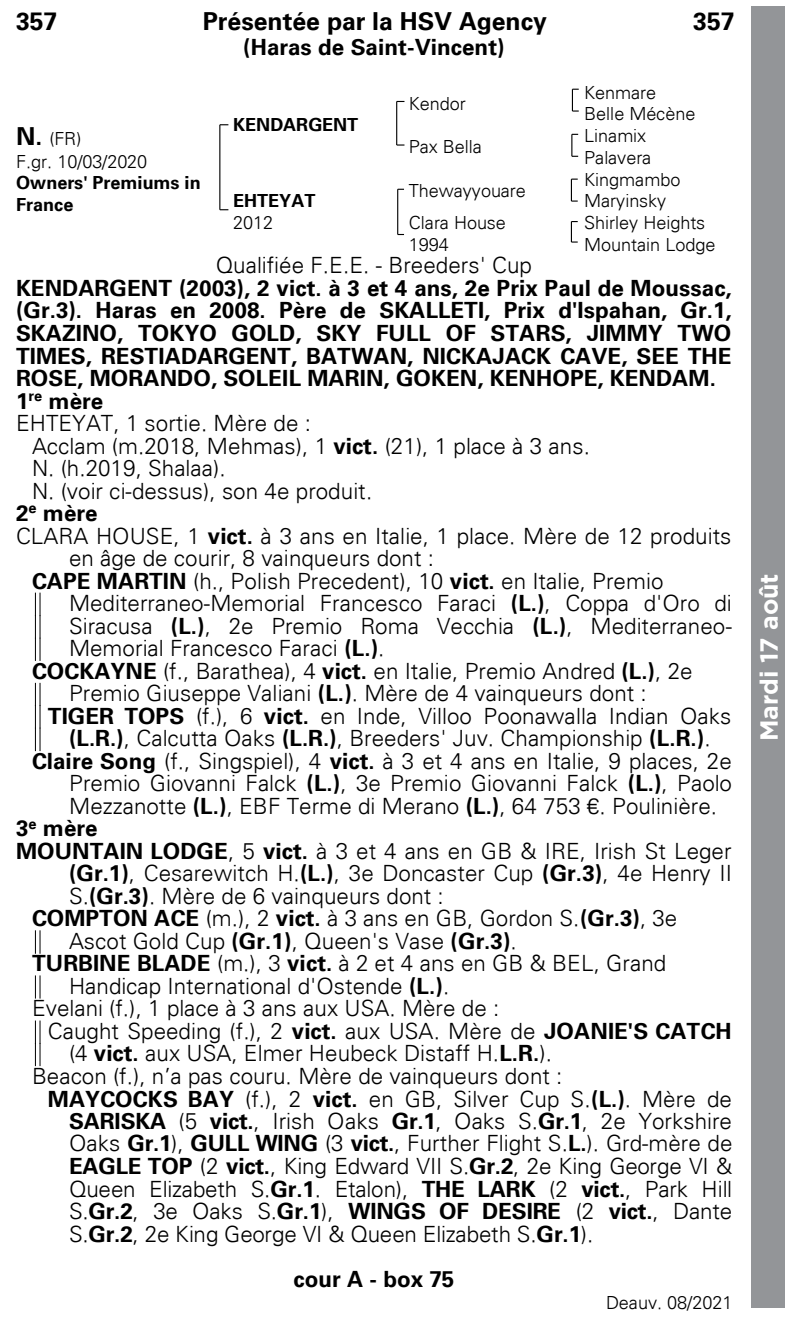
<style>
.page{position:relative;width:785px;height:1324px;background:#fff}
.page>*{position:absolute;margin:0;border:0;box-sizing:border-box;transform-origin:0 0}
.t1{font:700 24.75px "Univers 65";color:#000}
.t2{font:700 24.75px "Gotham";color:#fff}
.t3{font:300 22.5px/22.5px "Univers 45";color:#000}
.t4{font:700 22.5px/22.5px "Univers 65";color:#000}
.t5{font:300 18px/21.6px "Univers 45";letter-spacing:-.005em;color:#000}
.t6{font:700 18px/21.4px "Univers 65";color:#000}
.s1{font-family:"Univers 65";font-weight:700;font-size:24.75px}
.s2{font-family:"Univers 65";font-weight:700}
.s3{font-family:"Univers 45";font-weight:300}
</style>
<div class="page">
<svg style="left:35px;top:593px;width:6px;height:67px"></svg>
<svg style="left:35px;top:683px;width:6px;height:67px"></svg>
<svg style="left:35px;top:930px;width:6px;height:23px"></svg>
<svg style="left:35px;top:976px;width:6px;height:22px"></svg>
<svg style="left:35px;top:1021px;width:6px;height:44px"></svg>
<hr style="left:219px;top:125px;width:1px;height:85px;background:#000">
<svg style="left:396px;top:144px;width:8px;height:2px"></svg>
<hr style="left:396px;top:101px;width:1px;height:44px;background:#000">
<hr style="left:397px;top:189px;width:1px;height:45px;background:#000">
<hr style="left:570px;top:221px;width:2px;height:21px;background:#000">
<svg style="left:571px;top:134px;width:7px;height:23px"></svg>
<hr style="left:570px;top:179px;width:2px;height:22px;background:#000">
<svg style="left:572px;top:89px;width:6px;height:23px"></svg>
<div style="left:751px;top:6px;width:33px;height:1301px;background:#939598"></div>
<p class="t1" style="left:16px;top:7px;width:43px">357</p>
<p class="t1" style="left:203px;top:7px;width:346px">Présentée par la HSV Agency</p>
<p class="t1" style="left:693px;top:7px;width:43px">357</p>
<p class="t4" style="left:243px;top:36px;width:263px">(Haras de Saint-Vincent)</p>
<p class="t5" style="left:408px;top:92px;width:59px">Kendor</p>
<p class="t5" style="left:584px;top:82px;width:113px">Kenmare<br>Belle Mécène</p>
<p class="t5" style="left:408px;top:136px;width:74px">Pax Bella</p>
<p class="t5" style="left:584px;top:125px;width:69px">Linamix<br>Palavera</p>
<p class="t6" style="left:233px;top:114px;width:127px">KENDARGENT</p>
<p class="t5" style="left:16px;top:127px;width:133px;line-height:23.4px"><span class="s1">N.</span> (FR)<br>F.gr. 10/03/2020</p>
<p class="t6" style="left:16px;top:172px;width:186px">Owners' Premiums in<br>France</p>
<p class="t5" style="left:408px;top:179px;width:119px">Thewayyouare</p>
<p class="t5" style="left:584px;top:169px;width:98px">Kingmambo<br>Maryinsky</p>
<p class="t5" style="left:408px;top:212px;width:99px">Clara House<br>1994</p>
<p class="t5" style="left:584px;top:212px;width:133px">Shirley Heights<br>Mountain Lodge</p>
<p class="t3" style="left:216px;top:254px;width:317px">Qualifiée F.E.E. - Breeders' Cup</p>
<p class="t4" style="left:16px;top:277px;width:717px">KENDARGENT (2003), 2 vict. à 3 et 4 ans, 2e Prix Paul de Moussac, (Gr.3). Haras en 2008. Père de SKALLETI, Prix d'Ispahan, Gr.1, SKAZINO, TOKYO GOLD, SKY FULL OF STARS, JIMMY TWO TIMES, RESTIADARGENT, BATWAN, NICKAJACK CAVE, SEE THE ROSE, MORANDO, SOLEIL MARIN, GOKEN, KENHOPE, KENDAM.<br>1<sup>re</sup> mère</p>
<p class="t3" style="left:32px;top:412px;width:559px;text-indent:-16px">EHTEYAT, 1 sortie. Mère de :<br>Acclam (m.2018, Mehmas), 1 <span class="s2">vict.</span> (21), 1 place à 3 ans.<br>N. (h.2019, Shalaa).<br>N. (voir ci-dessus), son 4e produit.</p>
<p class="t4" style="left:16px;top:502px;width:83px">2<sup>e</sup> mère</p>
<p class="t3" style="left:16px;top:524px;width:716px">CLARA HOUSE, 1 <span class="s2">vict.</span> à 3 ans en Italie, 1 place. Mère de 12 produits</p>
<p class="t3" style="left:69px;top:547px;width:366px">en âge de courir, 8 vainqueurs dont :</p>
<p class="t3" style="left:32px;top:569px;width:633px"><span class="s2">CAPE MARTIN</span> (h., Polish Precedent), 10 <span class="s2">vict.</span> en Italie, Premio</p>
<p class="t3" style="left:69px;top:592px;width:664px">Mediterraneo-Memorial Francesco Faraci <span class="s2">(L.)</span>, Coppa d'Oro di</p>
<p class="t3" style="left:69px;top:614px;width:664px">Siracusa <span class="s2">(L.)</span>, 2e Premio Roma Vecchia <span class="s2">(L.)</span>, Mediterraneo-</p>
<p class="t3" style="left:69px;top:637px;width:317px">Memorial Francesco Faraci <span class="s2">(L.)</span>.</p>
<p class="t3" style="left:32px;top:659px;width:662px"><span class="s2">COCKAYNE</span> (f., Barathea), 4 <span class="s2">vict.</span> en Italie, Premio Andred <span class="s2">(L.)</span>, 2e</p>
<p class="t3" style="left:69px;top:682px;width:579px">Premio Giuseppe Valiani <span class="s2">(L.)</span>. Mère de 4 vainqueurs dont :</p>
<p class="t3" style="left:48px;top:704px;width:685px"><span class="s2">TIGER TOPS</span> (f.), 6 <span class="s2">vict.</span> en Inde, Villoo Poonawalla Indian Oaks</p>
<p class="t3" style="left:69px;top:727px;width:643px"><span class="s2">(L.R.)</span>, Calcutta Oaks <span class="s2">(L.R.)</span>, Breeders' Juv. Championship <span class="s2">(L.R.)</span>.</p>
<p class="t3" style="left:32px;top:749px;width:701px"><span class="s2">Claire Song</span> (f., Singspiel), 4 <span class="s2">vict.</span> à 3 et 4 ans en Italie, 9 places, 2e</p>
<p class="t3" style="left:69px;top:772px;width:664px">Premio Giovanni Falck <span class="s2">(L.)</span>, 3e Premio Giovanni Falck <span class="s2">(L.)</span>, Paolo</p>
<p class="t3" style="left:69px;top:794px;width:649px">Mezzanotte <span class="s2">(L.)</span>, EBF Terme di Merano <span class="s2">(L.)</span>, 64 753 €. Poulinière.</p>
<p class="t4" style="left:16px;top:817px;width:83px">3<sup>e</sup> mère</p>
<p class="t3" style="left:16px;top:839px;width:716px"><span class="s2">MOUNTAIN LODGE</span>, 5 <span class="s2">vict.</span> à 3 et 4 ans en GB &amp; IRE, Irish St Leger</p>
<p class="t3" style="left:69px;top:862px;width:664px"><span class="s2">(Gr.1)</span>, Cesarewitch H.<span class="s2">(L.)</span>, 3e Doncaster Cup <span class="s2">(Gr.3)</span>, 4e Henry II</p>
<p class="t3" style="left:69px;top:884px;width:376px">S.<span class="s2">(Gr.3)</span>. Mère de 6 vainqueurs dont :</p>
<p class="t3" style="left:32px;top:907px;width:646px"><span class="s2">COMPTON ACE</span> (m.), 2 <span class="s2">vict.</span> à 3 ans en GB, Gordon S.<span class="s2">(Gr.3)</span>, 3e</p>
<p class="t3" style="left:69px;top:929px;width:449px">Ascot Gold Cup <span class="s2">(Gr.1)</span>, Queen's Vase <span class="s2">(Gr.3)</span>.</p>
<p class="t3" style="left:32px;top:952px;width:635px"><span class="s2">TURBINE BLADE</span> (m.), 3 <span class="s2">vict.</span> à 2 et 4 ans en GB &amp; BEL, Grand</p>
<p class="t3" style="left:69px;top:974px;width:381px">Handicap International d'Ostende <span class="s2">(L.)</span>.</p>
<p class="t3" style="left:32px;top:997px;width:469px">Evelani (f.), 1 place à 3 ans aux USA. Mère de :</p>
<p class="t3" style="left:48px;top:1019px;width:685px">Caught Speeding (f.), 2 <span class="s2">vict.</span> aux USA. Mère de <span class="s2">JOANIE'S CATCH</span></p>
<p class="t3" style="left:69px;top:1042px;width:484px">(4 <span class="s2">vict.</span> aux USA, Elmer Heubeck Distaff H.<span class="s2">L.R.</span>).</p>
<p class="t3" style="left:32px;top:1064px;width:532px">Beacon (f.), n’a pas couru. Mère de vainqueurs dont :</p>
<p class="t3" style="left:48px;top:1087px;width:685px"><span class="s2">MAYCOCKS BAY</span> (f.), 2 <span class="s2">vict.</span> en GB, Silver Cup S.<span class="s2">(L.)</span>. Mère de</p>
<p class="t3" style="left:69px;top:1109px;width:664px"><span class="s2">SARISKA</span> (5 <span class="s2">vict.</span>, Irish Oaks <span class="s2">Gr.1</span>, Oaks S.<span class="s2">Gr.1</span>, 2e Yorkshire</p>
<p class="t3" style="left:69px;top:1132px;width:664px">Oaks <span class="s2">Gr.1</span>), <span class="s2">GULL WING</span> (3 <span class="s2">vict.</span>, Further Flight S.<span class="s2">L.</span>). Grd-mère de</p>
<p class="t3" style="left:69px;top:1154px;width:664px"><span class="s2">EAGLE TOP</span> (2 <span class="s2">vict.</span>, King Edward VII S.<span class="s2">Gr.2</span>, 2e King George VI &amp;</p>
<p class="t3" style="left:69px;top:1177px;width:664px">Queen Elizabeth S.<span class="s2">Gr.1</span>. Etalon), <span class="s2">THE LARK</span> (2 <span class="s2">vict.</span>, Park Hill</p>
<p class="t4" style="left:69px;top:1199px;width:664px"><span class="s3">S.</span>Gr.2<span class="s3">, 3e Oaks S.</span>Gr.1<span class="s3">),</span> WINGS OF DESIRE <span class="s3">(2</span> vict.<span class="s3">, Dante</span></p>
<p class="t3" style="left:69px;top:1222px;width:525px">S.<span class="s2">Gr.2</span>, 2e King George VI &amp; Queen Elizabeth S.<span class="s2">Gr.1</span>).</p>
<p class="t4" style="left:293px;top:1267px;width:162px">cour A - box 75</p>
<p class="t5" style="left:606px;top:1291px;width:128px">Deauv. 08/2021</p>
<p class="t6" style="left:233px;top:190px;width:84px">EHTEYAT</p>
<p class="t5" style="left:233px;top:212px;width:42px">2012</p>
<p class="t2" style="left:752px;top:741px;width:169px;rotate:-90deg">Mardi 17 août</p>
</div>
